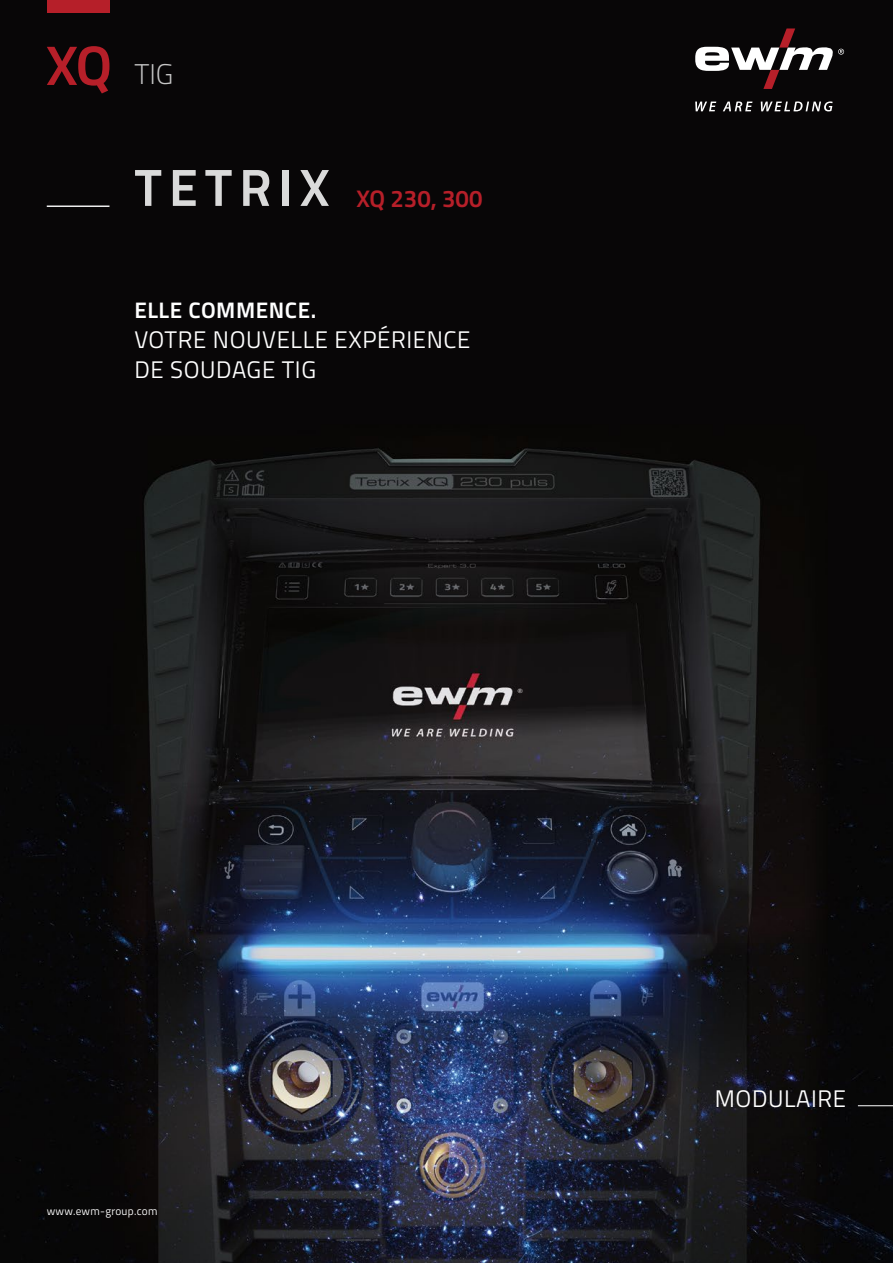
<style>
.page{position:relative;width:893px;height:1263px;background:#fff}
.page>*{position:absolute;margin:0;border:0;box-sizing:border-box;transform-origin:0 0}
.t1{font:700 52.5px "Titillium Text";letter-spacing:.13em;color:#dadada}
.t2{font:300 28.5px "Titillium Text";color:#c6c6c6}
.t3{font:24px/30px "Titillium Text";letter-spacing:.025em;color:#fff}
.t4{font:700 24px "Titillium Text";color:#b61f29}
.t5{font:700 22.5px "Titillium Text";letter-spacing:.025em;color:#fff}
.t6{font:11.25px "Titillium Text";letter-spacing:.025em;color:#fff}
</style>
<div class="page">
<img style="left:0;top:0;width:893px;height:1263px">
<svg style="left:695px;top:101px;width:138px;height:10px"></svg>
<svg style="left:695px;top:28px;width:149px;height:61px"></svg>
<hr style="left:47px;top:205px;width:62px;height:2px;background:#ededed">
<svg style="left:47px;top:46px;width:62px;height:47px;background:#501015"></svg>
<div style="left:47px;top:0;width:62px;height:13px;background:#b61f29"></div>
<hr style="left:858px;top:1105px;width:35px;height:1px;background:#fff">
<p class="t2" style="left:134px;top:53px;width:41px">TIG</p>
<h1 class="t1" style="left:134px;top:148px;width:197px">TETRIX</h1>
<p class="t4" style="left:356px;top:180px;width:128px">XQ 230, 300</p>
<p class="t5" style="left:134px;top:293px;width:183px">ELLE COMMENCE.</p>
<p class="t3" style="left:134px;top:323px;width:338px">VOTRE NOUVELLE EXPÉRIENCE<br>DE SOUDAGE TIG</p>
<p class="t6" style="left:47px;top:1203px;width:112px">www.ewm-group.com</p>
<p class="t3" style="left:715px;top:1083px;width:133px">MODULAIRE</p>
</div>
